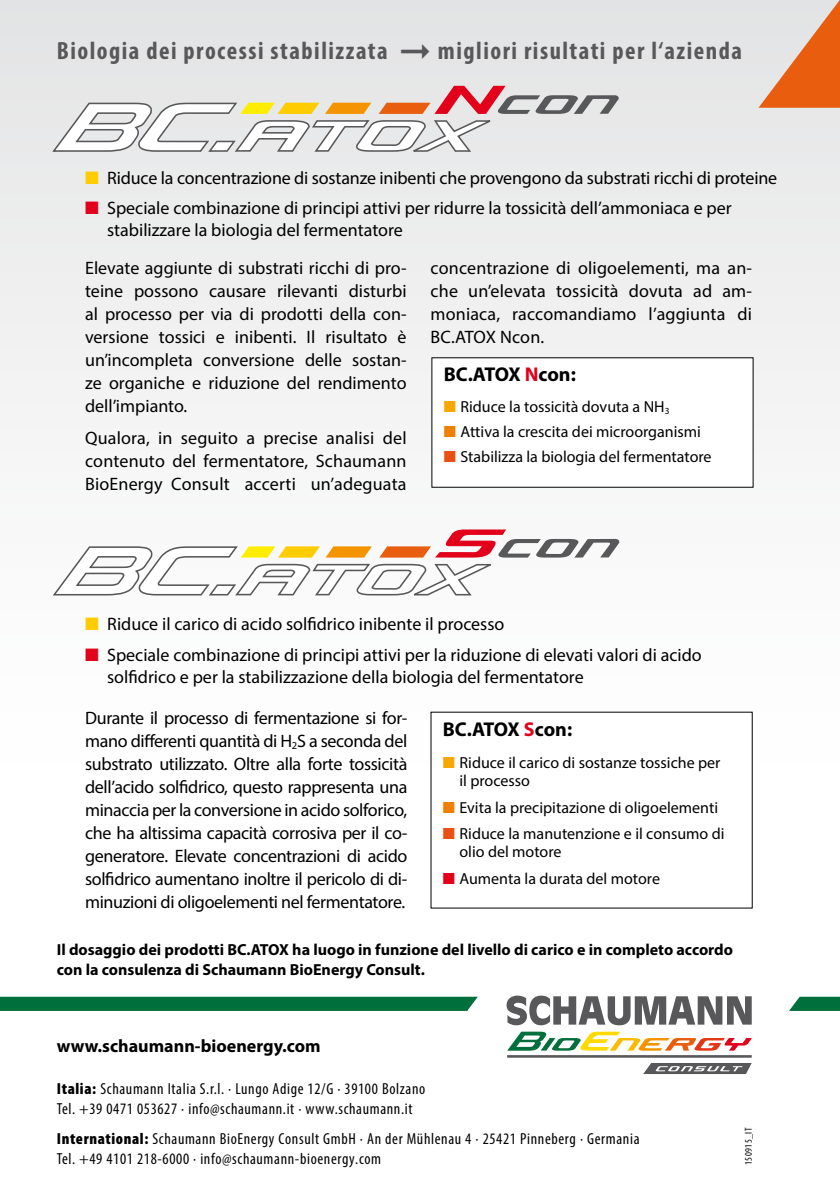
<style>
.page{position:relative;width:840px;height:1191px;background:#fff}
.page>*{position:absolute;margin:0;border:0;box-sizing:border-box;transform-origin:0 0}
.t1{font:700 condensed 25px "Myriad Pro";letter-spacing:.06em;color:#58585a}
.t2{font:700 20px "Myriad Pro";letter-spacing:-.01em;color:#000}
.t3{font:18px/23px "Myriad Pro";color:#000;text-align:justify}
.t4{font:700 18px "Myriad Pro";color:#000}
.t5{font:16px/18px "Myriad Pro";color:#000}
.t6{font:condensed 16px/20px "Myriad Pro";letter-spacing:.04em;color:#000}
.t7{font:700 16px/20px "Myriad Pro";color:#000}
.t8{font:condensed 10px "Myriad Pro";letter-spacing:.05em;color:#000}
.s1{color:#fecc00}
.s2{color:#e2001a}
.s3{color:#f7a800}
.s4{color:#ee7f00}
.s5{color:#e85113}
.s6{font-weight:900}
</style>
<div class="page">
<div style="left:0;top:0;width:839px;height:797px;background:linear-gradient(to bottom,#e4e4e5,#fff)"></div>
<svg style="left:0;top:996px;width:477px;height:15px;background:#107847"></svg>
<svg style="left:789px;top:996px;width:50px;height:15px"></svg>
<hr style="left:507px;top:1055px;width:244px;height:2px;background:#58585a">
<svg style="left:506px;top:995px;width:245px;height:30px"></svg>
<svg style="left:507px;top:1031px;width:244px;height:19px"></svg>
<svg style="left:643px;top:1063px;width:108px;height:11px"></svg>
<svg style="left:758px;top:0;width:81px;height:108px;background:#e6a17c"></svg>
<div style="left:431px;top:358px;width:321px;height:129px;background:#fff"></div>
<div style="left:431px;top:712px;width:320px;height:196px;background:#fff"></div>
<svg style="left:52px;top:86px;width:566px;height:66px"></svg>
<svg style="left:53px;top:529px;width:566px;height:66px"></svg>
<h1 class="t1" style="left:57px;top:35px;width:686px">Biologia dei processi stabilizzata ➞ migliori risultati per l‘azienda</h1>
<p class="t3" style="left:85px;top:166px;width:693px"><span class="s1">■</span> Riduce la concentrazione di sostanze inibenti che provengono da substrati ricchi di proteine</p>
<p class="t3" style="left:107px;top:197px;width:625px;line-height:22px;text-indent:-22px"><span class="s2">■</span> Speciale combinazione di principi attivi per ridurre la tossicità dell’ammoniaca e per stabilizzare la biologia del fermentatore</p>
<p class="t3" style="left:85px;top:256px;width:323px">Elevate aggiunte di substrati ricchi di pro&shy;teine possono causare rilevanti disturbi al processo per via di prodotti della con&shy;versione tossici e inibenti. Il risultato è un’incompleta conversione delle sostan&shy;ze organiche e riduzione del rendimento dell’impianto.</p>
<p class="t3" style="left:85px;top:426px;width:323px">Qualora, in seguito a precise analisi del contenuto del fermentatore, Schaumann BioEnergy Consult accerti un’adeguata</p>
<p class="t3" style="left:430px;top:257px;width:323px">concentrazione di oligoelementi, ma an&shy;che un’elevata tossicità dovuta ad am&shy;moniaca, raccomandiamo l’aggiunta di BC.ATOX Ncon.</p>
<p class="t2" style="left:443px;top:361px;width:134px">BC.ATOX <span class="s2">N</span>con:</p>
<p class="t5" style="left:443px;top:397px;width:227px"><span class="s3">■</span> Riduce la tossicità dovuta a NH<sub>3</sub></p>
<p class="t5" style="left:443px;top:422px;width:258px"><span class="s4">■</span> Attiva la crescita dei microorganismi</p>
<p class="t5" style="left:443px;top:447px;width:269px"><span class="s5">■</span> Stabilizza la biologia del fermentatore</p>
<p class="t3" style="left:85px;top:612px;width:420px"><span class="s1">■</span> Riduce il carico di acido solfidrico inibente il processo</p>
<p class="t3" style="left:107px;top:643px;width:596px;line-height:22px;text-indent:-22px"><span class="s2">■</span> Speciale combinazione di principi attivi per la riduzione di elevati valori di acido solfidrico e per la stabilizzazione della biologia del fermentatore</p>
<p class="t3" style="left:85px;top:706px;width:323px">Durante il processo di fermentazione si for&shy;mano differenti quantità di H<sub>2</sub>S a seconda del substrato utilizzato. Oltre alla forte tossicità dell’acido solfidrico, questo rappresenta una minaccia per la conversione in acido solforico, che ha altissima capacità corrosiva per il co&shy;generatore. Elevate concentrazioni di acido solfidrico aumentano inoltre il pericolo di di&shy;minuzioni di oligoelementi nel fermentatore.</p>
<p class="t2" style="left:442px;top:716px;width:131px">BC.ATOX <span class="s2">S</span>con:</p>
<p class="t5" style="left:459px;top:753px;width:262px;text-indent:-17px"><span class="s3">■</span> Riduce il carico di sostanze tossiche per il processo</p>
<p class="t5" style="left:442px;top:798px;width:276px"><span class="s4">■</span> Evita la precipitazione di oligoelementi</p>
<p class="t5" style="left:459px;top:824px;width:266px;text-indent:-17px"><span class="s5">■</span> Riduce la manutenzione e il consumo di olio del motore</p>
<p class="t5" style="left:442px;top:869px;width:218px"><span class="s2">■</span> Aumenta la durata del motore</p>
<p class="t7" style="left:57px;top:939px;width:677px">Il dosaggio dei prodotti BC.ATOX ha luogo in funzione del livello di carico e in completo accordo con la consulenza di Schaumann BioEnergy Consult.</p>
<p class="t4" style="left:57px;top:1034px;width:265px">www.schaumann-bioenergy.com</p>
<p class="t6" style="left:57px;top:1079px;width:370px"><span class="s6">Italia:</span> Schaumann Italia S.r.l. · Lungo Adige 12/G · 39100 Bolzano<br>Tel. +39 0471 053627 · info@schaumann.it · www.schaumann.it</p>
<p class="t6" style="left:57px;top:1128px;width:584px"><span class="s6">International:</span> Schaumann BioEnergy Consult GmbH · An der Mühlenau 4 · 25421 Pinneberg · Germania<br>Tel. +49 4101 218-6000 · info@schaumann-bioenergy.com</p>
<p class="t8" style="left:742px;top:1165px;width:39px;rotate:-90deg">150915_IT</p>
</div>
